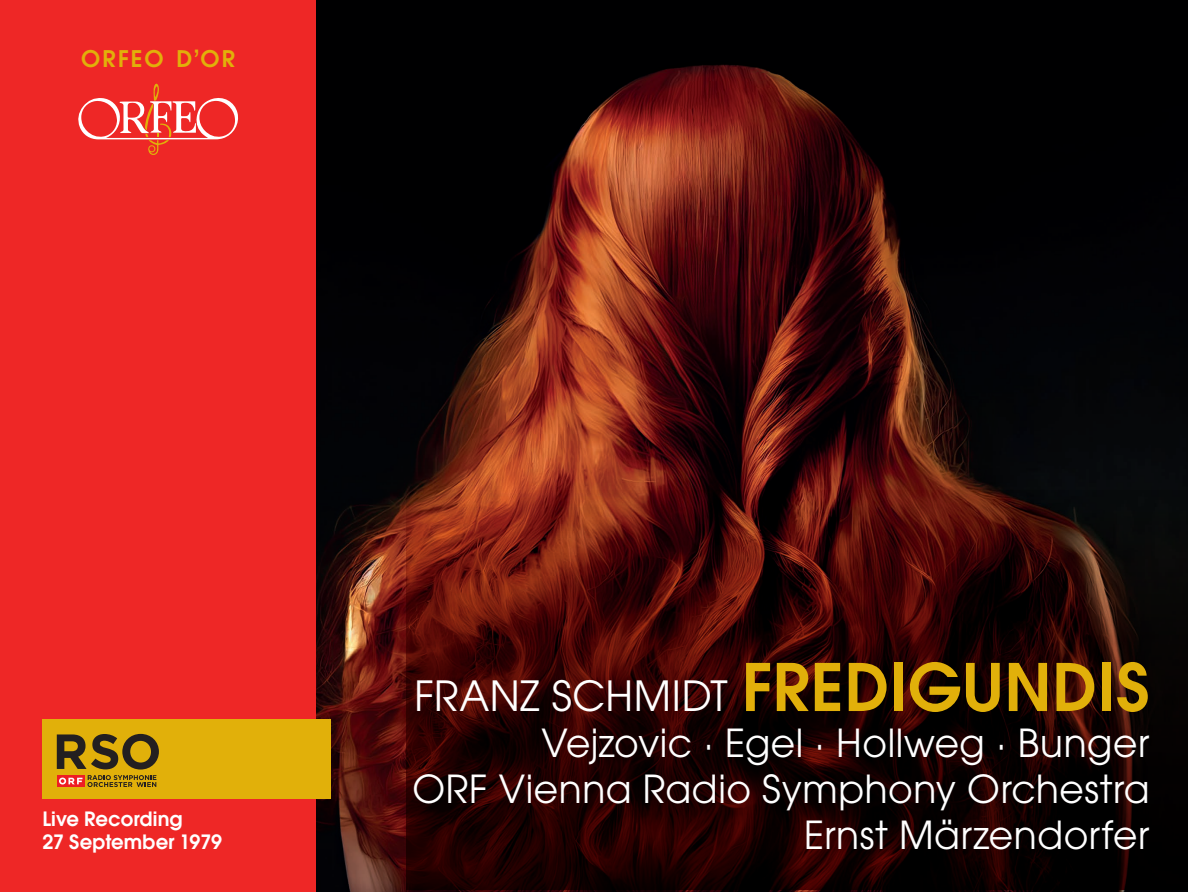
<style>
.page{position:relative;width:1188px;height:892px;background:#fff}
.page>*{position:absolute;margin:0;border:0;box-sizing:border-box;transform-origin:0 0}
.t1{font:600 64.95px "ITC Avant Garde Pro";letter-spacing:.015em;color:#e1b00a}
.t2{font:41.4px "ITC Avant Garde Pro";letter-spacing:.01em;color:#fff}
.t3{font:38.4px/46px "ITC Avant Garde Pro";letter-spacing:.015em;color:#fff;text-align:right}
.t4{font:600 22.8px "ITC Avant Garde Pro";letter-spacing:.09em;color:#e1b00a}
.t5{font:600 19.65px/23.5px "ITC Avant Garde Pro";letter-spacing:.005em;color:#fff}
.s1{font-family:"Arial";font-weight:400;font-size:32.55px}
.s2{font-weight:600;font-size:64.95px;color:#e1b00a}
</style>
<div class="page">
<div style="left:0;top:0;width:1188px;height:891px;background:#ee2726"></div>
<img style="left:316px;top:0;width:872px;height:891px">
<svg style="left:78px;top:84px;width:160px;height:71px"></svg>
<div style="left:43px;top:719px;width:288px;height:79px;background:#e1b00a"></div>
<svg style="left:57px;top:733px;width:102px;height:53px"></svg>
<svg style="left:407px;top:487px;width:781px;height:402px;background:#2c0704"></svg>
<p class="t4" style="left:81px;top:43px;width:155px">ORFEO D<span class="s1">’</span>OR</p>
<p class="t5" style="left:43px;top:806px;width:181px">Live Recording<br>27 September 1979</p>
<p class="t2" style="left:415px;top:670px;width:364px">FRANZ SCHMIDT <span class="s2">FRED</span></p>
<h1 class="t1" style="left:890px;top:644px;width:261px">IGUNDIS</h1>
<p class="t3" style="left:412px;top:719px;width:739px">Vejzovic · Egel · Hollweg · Bunger<br>ORF Vienna Radio Symphony Orchestra<br>Ernst Märzendorfer</p>
</div>
